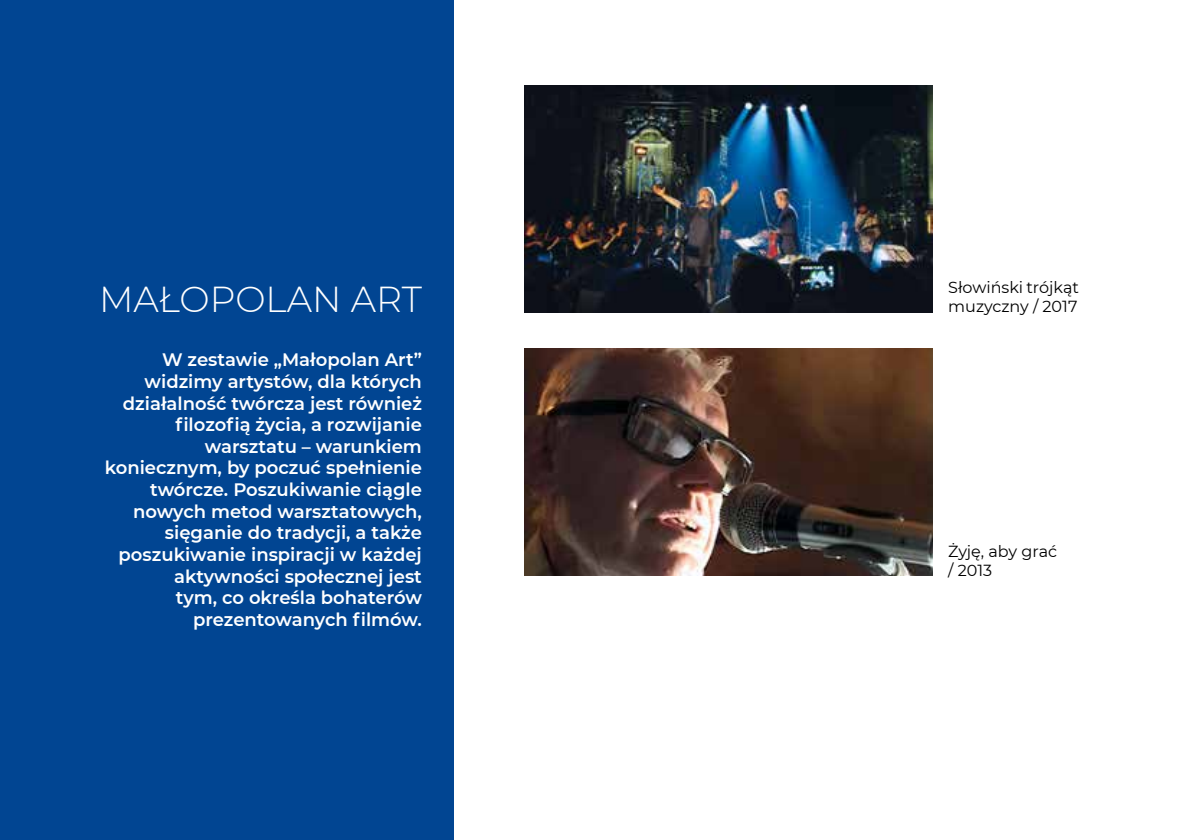
<style>
.page{position:relative;width:1191px;height:840px;background:#fff}
.page>*{position:absolute;margin:0;border:0;box-sizing:border-box;transform-origin:0 0}
.t1{font:300 36px "Montserrat";color:#fff}
.t2{font:600 18px/21.6px "Montserrat";color:#fff;text-align:right}
.t3{font:16px/19.2px "Montserrat";color:#000}
</style>
<div class="page">
<div style="left:0;top:0;width:454px;height:839px;background:#014592"></div>
<img style="left:524px;top:348px;width:409px;height:227px">
<img style="left:524px;top:85px;width:409px;height:227px">
<h1 class="t1" style="left:99px;top:275px;width:324px">MAŁOPOLAN ART</h1>
<p class="t3" style="left:948px;top:277px;width:132px">Słowiński trójkąt muzyczny / 2017</p>
<p class="t2" style="left:105px;top:348px;width:319px">W zestawie „Małopolan Art” widzimy artystów, dla których działalność twórcza jest również filozofią życia, a rozwijanie warsztatu – warunkiem koniecznym, by poczuć spełnienie twórcze. Poszukiwanie ciągle nowych metod warsztatowych, sięganie do tradycji, a także poszukiwanie inspiracji w każdej aktywności społecznej jest<br>tym, co określa bohaterów prezentowanych filmów.</p>
<p class="t3" style="left:948px;top:540px;width:110px">Żyję, aby grać / 2013</p>
</div>
